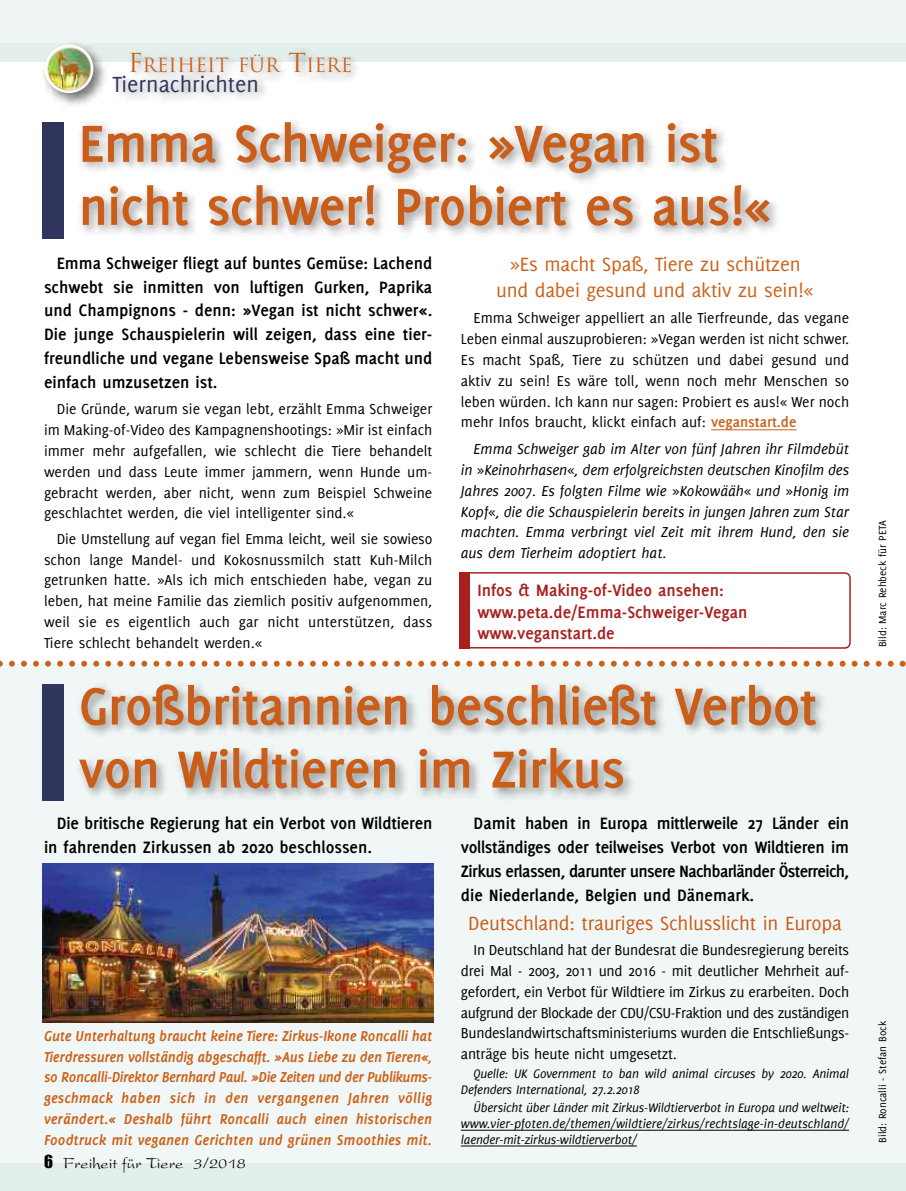
<style>
.page{position:relative;width:906px;height:1191px;background:#fff}
.page>*{position:absolute;margin:0;border:0;box-sizing:border-box;transform-origin:0 0}
.t1{font:700 57px/63px "Delicious";letter-spacing:-.015em;color:#ca5d19}
.t2{font:24px "Delicious";color:#30355d}
.t3{font:21px/25.5px "Delicious";letter-spacing:-.01em;color:#cb621a;text-align:center}
.t4{font:21px "Delicious";letter-spacing:-.01em;color:#ca5d19}
.t5{font:19.2px "Trajan";color:#cb621a}
.t6{font:700 18px/23.7px "Delicious";color:#000;text-align:justify}
.t7{font:700 18px/21.8px "Delicious";color:#a8201e}
.t8{font:16.5px "President";color:#000}
.t9{font:15.75px/20.9px "Delicious";color:#000;text-align:justify}
.t10{font:italic 700 15.75px/20.9px "Delicious";color:#cb621a;text-align:justify}
.t11{font:italic 15.75px/20.9px "Delicious";color:#000;text-align:justify}
.t12{font:italic 13.5px/15.8px "Delicious";letter-spacing:-.015em;color:#000}
.t13{font:11.25px "Delicious";color:#000}
.s1{font-size:25.5px}
.s2{font-weight:700;color:#cb621a}
.s3{font-family:"Impact"}
</style>
<div class="page">
<div style="left:0;top:664px;width:905px;height:527px;background:#f1f7f6"></div>
<div style="left:0;top:1163px;width:906px;height:28px;background:#e3efec"></div>
<div style="left:0;top:0;width:906px;height:44px;background:#eef5f4"></div>
<div style="left:0;top:43px;width:906px;height:18px;background:#e3efec"></div>
<img style="left:38px;top:43px;width:44px;height:57px">
<img style="left:45px;top:44px;width:37px;height:49px">
<img style="left:82px;top:45px;width:272px;height:55px">
<img style="left:102px;top:61px;width:597px;height:39px">
<img style="left:42px;top:100px;width:735px;height:139px">
<div style="left:43px;top:122px;width:21px;height:116px;background:#30355d"></div>
<hr style="left:711px;top:429px;width:85px;height:1px;background:#cb621a">
<img style="left:35px;top:663px;width:871px;height:159px">
<div style="left:43px;top:684px;width:21px;height:117px;background:#30355d"></div>
<svg style="left:470px;top:572px;width:381px;height:77px"></svg>
<div style="left:459px;top:572px;width:11px;height:77px;background:#a8201e"></div>
<svg style="left:0;top:660px;width:905px;height:6px"></svg>
<hr style="left:461px;top:1130px;width:388px;height:1px;background:#000">
<hr style="left:461px;top:1145px;width:176px;height:1px;background:#000">
<img style="left:43px;top:863px;width:391px;height:159px">
<p class="t5" style="left:128px;top:54px;width:226px"><span class="s1">F</span>REIHEIT FÜR <span class="s1">T</span>IERE</p>
<h2 class="t2" style="left:112px;top:75px;width:148px">Tiernachrichten</h2>
<h1 class="t1" style="left:79px;top:115px;width:695px">Emma Schweiger: »Vegan ist nicht schwer! Probiert es aus!«</h1>
<p class="t6" style="left:44px;top:252px;width:390px;text-indent:13px">Emma Schweiger fliegt auf buntes Gemüse: Lachend schwebt sie inmitten von luftigen Gurken, Paprika und Champignons - denn: »Vegan ist nicht schwer«.<br>Die junge Schauspielerin will zeigen, dass eine tier&shy;freundliche und vegane Lebensweise Spaß macht und einfach umzusetzen ist.</p>
<p class="t9" style="left:44px;top:400px;width:390px;text-indent:13px">Die Gründe, warum sie vegan lebt, erzählt Emma Schweiger im Making-of-Video des Kampagnenshootings: »Mir ist einfach immer mehr aufgefallen, wie schlecht die Tiere behandelt werden und dass Leute immer jammern, wenn Hunde um&shy;gebracht werden, aber nicht, wenn zum Beispiel Schweine geschlachtet werden, die viel intelligenter sind.«</p>
<p class="t9" style="left:44px;top:529px;width:390px;text-indent:13px">Die Umstellung auf vegan fiel Emma leicht, weil sie sowieso schon lange Mandel- und Kokosnussmilch statt Kuh-Milch getrunken hatte. »Als ich mich entschieden habe, vegan zu leben, hat meine Familie das ziemlich positiv aufgenommen, weil sie es eigentlich auch gar nicht unterstützen, dass Tiere schlecht behandelt werden.«</p>
<h3 class="t3" style="left:496px;top:253px;width:319px">»Es macht Spaß, Tiere zu schützen und dabei gesund und aktiv zu sein!«</h3>
<p class="t9" style="left:461px;top:309px;width:390px;text-indent:13px">Emma Schweiger appelliert an alle Tierfreunde, das vegane Leben einmal auszuprobieren: »Vegan werden ist nicht schwer.<br>Es macht Spaß, Tiere zu schützen und dabei gesund und aktiv zu sein! Es wäre toll, wenn noch mehr Menschen so leben würden. Ich kann nur sagen: Probiert es aus!« Wer noch mehr Infos braucht, klickt einfach auf: <span class="s2">veganstart.de</span></p>
<p class="t11" style="left:461px;top:438px;width:390px;text-indent:13px">Emma Schweiger gab im Alter von fünf Jahren ihr Filmdebüt in »Keinohrhasen«, dem erfolgreichsten deutschen Kinofilm des Jahres 2007. Es folgten Filme wie »Kokowääh« und »Honig im Kopf«, die die Schauspielerin bereits in jungen Jahren zum Star machten. Emma verbringt viel Zeit mit ihrem Hund, den sie aus dem Tierheim adoptiert hat.</p>
<p class="t7" style="left:477px;top:580px;width:271px">Infos &amp; Making-of-Video ansehen: www.peta.de/Emma-Schweiger-Vegan www.veganstart.de</p>
<h1 class="t1" style="left:79px;top:678px;width:740px">Großbritannien beschließt Verbot von Wildtieren im Zirkus</h1>
<p class="t13" style="left:878px;top:647px;width:128px;rotate:-90deg">Bild: Marc Rehbeck für PETA</p>
<p class="t6" style="left:44px;top:812px;width:390px;text-indent:13px">Die britische Regierung hat ein Verbot von Wildtieren in fahrenden Zirkussen ab 2020 beschlossen.</p>
<p class="t6" style="left:461px;top:813px;width:390px;text-indent:13px">Damit haben in Europa mittlerweile 27 Länder ein vollständiges oder teilweises Verbot von Wildtieren im Zirkus erlassen, darunter unsere Nachbarländer Österreich, die Niederlande, Belgien und Dänemark.</p>
<h3 class="t4" style="left:468px;top:915px;width:375px">Deutschland: trauriges Schlusslicht in Europa</h3>
<p class="t9" style="left:461px;top:940px;width:390px;text-indent:13px">In Deutschland hat der Bundesrat die Bundesregierung bereits drei Mal - 2003, 2011 und 2016 - mit deutlicher Mehrheit auf&shy;gefordert, ein Verbot für Wildtiere im Zirkus zu erarbeiten. Doch aufgrund der Blockade der CDU/CSU-Fraktion und des zuständigen Bundeslandwirtschaftsministeriums wurden die Entschließungs&shy;anträge bis heute nicht umgesetzt.</p>
<p class="t12" style="left:461px;top:1065px;width:390px;text-indent:13px">Quelle: UK Government to ban wild animal circuses by 2020. Animal<br>Defenders International, 27.2.2018</p>
<p class="t12" style="left:461px;top:1099px;width:390px;text-align:justify;text-indent:13px">Übersicht über Länder mit Zirkus-Wildtierverbot in Europa und weltweit: www.vier-pfoten.de/themen/wildtiere/zirkus/rechtslage-in-deutschland/ laender-mit-zirkus-wildtierverbot/</p>
<p class="t10" style="left:44px;top:1026px;width:390px">Gute Unterhaltung braucht keine Tiere: Zirkus-Ikone Roncalli hat Tierdressuren vollständig abgeschafft. »Aus Liebe zu den Tieren«, so Roncalli-Direktor Bernhard Paul. »Die Zeiten und der Publikums&shy;geschmack haben sich in den vergangenen Jahren völlig verändert.« Deshalb führt Roncalli auch einen historischen Foodtruck mit veganen Gerichten und grünen Smoothies mit.</p>
<p class="t13" style="left:878px;top:1142px;width:123px;rotate:-90deg">Bild: Roncalli - Stefan Bock</p>
<p class="t8" style="left:44px;top:1158px;width:203px"><span class="s3">6</span> Freiheit für Tiere 3/2018</p>
</div>
